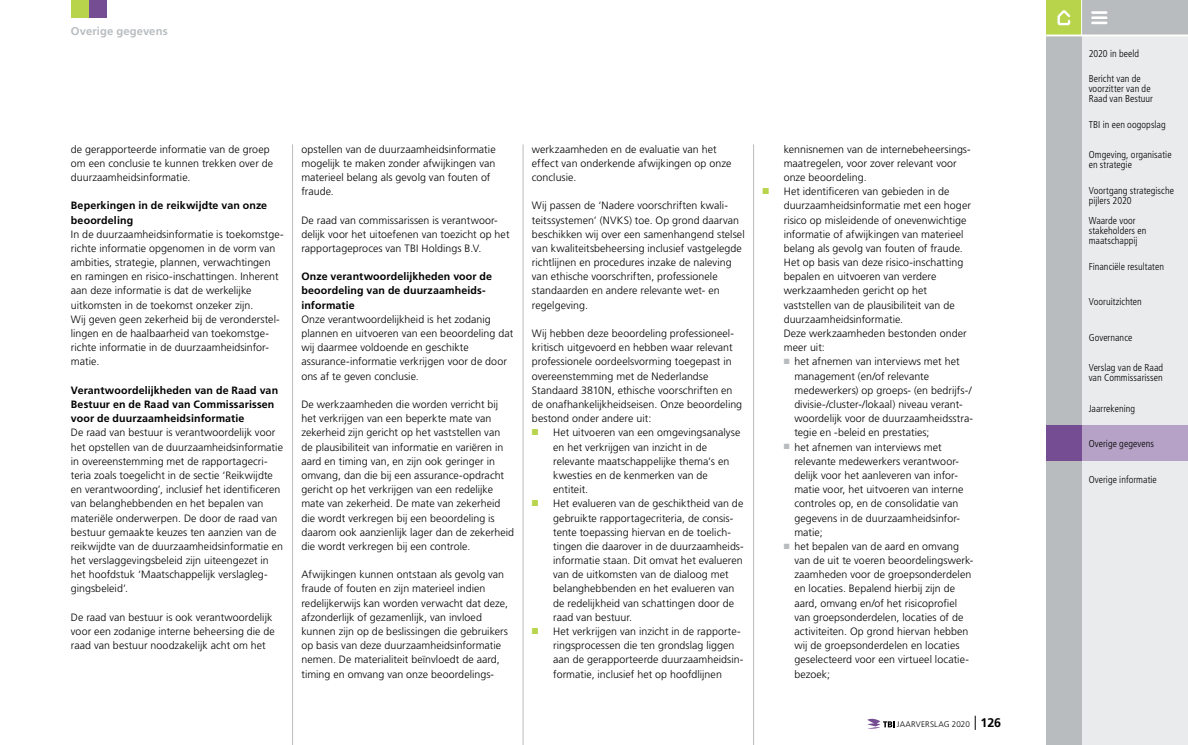
<style>
.page{position:relative;width:1188px;height:745px;background:#fff}
.page>*{position:absolute;margin:0;border:0;box-sizing:border-box;transform-origin:0 0}
.t1{font:700 11.25px "Frutiger LT Std";letter-spacing:.01em;color:#b9bcbf}
.t2{font:300 10.62px/14.1px "Frutiger LT Std";letter-spacing:.005em;color:#000}
.t3{font:700 10.62px/14.1px "Frutiger LT Std";letter-spacing:.01em;color:#000}
.t4{font:300 condensed 10px/10px "Frutiger LT Std";letter-spacing:.005em;color:#000}
.t5{font:300 8.12px "Frutiger LT Std";letter-spacing:.01em;color:#000}
.s1{color:#b9bcbf}
.s2{font-weight:700;font-size:12.5px}
</style>
<div class="page">
<div style="left:71px;top:0;width:18px;height:18px;background:#b7d44b"></div>
<div style="left:89px;top:0;width:17px;height:18px;background:#754d93"></div>
<svg style="left:974px;top:715px;width:1px;height:14px"></svg>
<svg style="left:867px;top:718px;width:27px;height:10px"></svg>
<hr style="left:292px;top:144px;width:1px;height:600px;background:#b9bcbf">
<hr style="left:522px;top:144px;width:1px;height:600px;background:#b9bcbf">
<hr style="left:753px;top:144px;width:1px;height:600px;background:#b9bcbf">
<div style="left:1045px;top:35px;width:142px;height:709px;background:#eaebec"></div>
<div style="left:1045px;top:35px;width:36px;height:709px;background:#b9bcbf"></div>
<div style="left:1081px;top:0;width:35px;height:35px;background:#b9bcbf"></div>
<svg style="left:1092px;top:11px;width:13px;height:13px"></svg>
<div style="left:1045px;top:0;width:36px;height:35px;background:#b7d44b"></div>
<svg style="left:1057px;top:10px;width:14px;height:16px"></svg>
<div style="left:1116px;top:0;width:71px;height:35px;background:#b9bcbf"></div>
<hr style="left:1080px;top:0;width:1px;height:36px;background:#fff">
<hr style="left:1045px;top:34px;width:142px;height:2px;background:#fff">
<div style="left:1081px;top:425px;width:106px;height:36px;background:#b5a2c6"></div>
<div style="left:1045px;top:425px;width:36px;height:36px;background:#754d93"></div>
<p class="t1" style="left:71px;top:25px;width:98px">Overige gegevens</p>
<p class="t2" style="left:71px;top:142px;width:204px">de gerapporteerde informatie van de groep om een conclusie te kunnen trekken over de duurzaamheidsinformatie.</p>
<p class="t3" style="left:71px;top:198px;width:198px">Beperkingen in de reikwijdte van onze beoordeling</p>
<p class="t2" style="left:71px;top:227px;width:214px">In de duurzaamheidsinformatie is toekomstge&shy;richte informatie opgenomen in de vorm van ambities, strategie, plannen, verwachtingen en ramingen en risico-inschattingen. Inherent aan deze informatie is dat de werkelijke uitkomsten in de toekomst onzeker zijn.<br>Wij geven geen zekerheid bij de veronderstel&shy;lingen en de haalbaarheid van toekomstge&shy;richte informatie in de duurzaamheidsinfor&shy;matie.</p>
<p class="t3" style="left:71px;top:383px;width:209px">Verantwoordelijkheden van de Raad van<br>Bestuur en de Raad van Commissarissen voor de duurzaamheidsinformatie</p>
<p class="t2" style="left:71px;top:425px;width:213px">De raad van bestuur is verantwoordelijk voor het opstellen van de duurzaamheidsinformatie in overeenstemming met de rapportagecri&shy;teria zoals toegelicht in de sectie ‘Reikwijdte en verantwoording’, inclusief het identificeren van belanghebbenden en het bepalen van materiële onderwerpen. De door de raad van bestuur gemaakte keuzes ten aanzien van de reikwijdte van de duurzaamheidsinformatie en het verslaggevingsbeleid zijn uiteengezet in het hoofdstuk ‘Maatschappelijk verslagleg&shy;gingsbeleid’.</p>
<p class="t2" style="left:71px;top:610px;width:205px">De raad van bestuur is ook verantwoordelijk voor een zodanige interne beheersing die de raad van bestuur noodzakelijk acht om het</p>
<p class="t2" style="left:301px;top:142px;width:196px">opstellen van de duurzaamheidsinformatie mogelijk te maken zonder afwijkingen van materieel belang als gevolg van fouten of fraude.</p>
<p class="t2" style="left:301px;top:213px;width:209px">De raad van commissarissen is verantwoor&shy;delijk voor het uitoefenen van toezicht op het rapportageproces van TBI Holdings B.V.</p>
<p class="t3" style="left:301px;top:269px;width:192px">Onze verantwoordelijkheden voor de beoordeling van de duurzaamheids&shy;informatie</p>
<p class="t2" style="left:301px;top:312px;width:213px">Onze verantwoordelijkheid is het zodanig plannen en uitvoeren van een beoordeling dat wij daarmee voldoende en geschikte assurance-informatie verkrijgen voor de door ons af te geven conclusie.</p>
<p class="t2" style="left:301px;top:397px;width:214px">De werkzaamheden die worden verricht bij het verkrijgen van een beperkte mate van zekerheid zijn gericht op het vaststellen van de plausibiliteit van informatie en variëren in aard en timing van, en zijn ook geringer in omvang, dan die bij een assurance-opdracht gericht op het verkrijgen van een redelijke mate van zekerheid. De mate van zekerheid die wordt verkregen bij een beoordeling is daarom ook aanzienlijk lager dan de zekerheid die wordt verkregen bij een controle.</p>
<p class="t2" style="left:301px;top:567px;width:208px">Afwijkingen kunnen ontstaan als gevolg van fraude of fouten en zijn materieel indien redelijkerwijs kan worden verwacht dat deze, afzonderlijk of gezamenlijk, van invloed kunnen zijn op de beslissingen die gebruikers op basis van deze duurzaamheidsinformatie nemen. De materialiteit beïnvloedt de aard, timing en omvang van onze beoordelings-</p>
<p class="t2" style="left:531px;top:142px;width:201px">werkzaamheden en de evaluatie van het effect van onderkende afwijkingen op onze conclusie.</p>
<p class="t2" style="left:531px;top:198px;width:214px">Wij passen de ‘Nadere voorschriften kwali&shy;teitssystemen’ (NVKS) toe. Op grond daarvan beschikken wij over een samenhangend stelsel van kwaliteitsbeheersing inclusief vastgelegde richtlijnen en procedures inzake de naleving van ethische voorschriften, professionele standaarden en andere relevante wet- en regelgeving.</p>
<p class="t2" style="left:531px;top:326px;width:212px">Wij hebben deze beoordeling professioneel‑ kritisch uitgevoerd en hebben waar relevant professionele oordeelsvorming toegepast in overeenstemming met de Nederlandse Standaard 3810N, ethische voorschriften en de onafhankelijkheidseisen. Onze beoordeling bestond onder andere uit:</p>
<p class="t2" style="left:553px;top:425px;width:189px">Het uitvoeren van een omgevingsanalyse en het verkrijgen van inzicht in de relevante maatschappelijke thema’s en kwesties en de kenmerken van de entiteit.</p>
<p class="t2" style="left:553px;top:496px;width:192px">Het evalueren van de geschiktheid van de gebruikte rapportagecriteria, de consis&shy;tente toepassing hiervan en de toelich&shy;tingen die daarover in de duurzaamheids&shy;informatie staan. Dit omvat het evalueren van de uitkomsten van de dialoog met belanghebbenden en het evalueren van de redelijkheid van schattingen door de raad van bestuur.</p>
<p class="t2" style="left:553px;top:624px;width:192px">Het verkrijgen van inzicht in de rapporte&shy;ringsprocessen die ten grondslag liggen aan de gerapporteerde duurzaamheidsin&shy;formatie, inclusief het op hoofdlijnen</p>
<p class="t2" style="left:783px;top:142px;width:188px">kennisnemen van de internebeheersings&shy;maatregelen, voor zover relevant voor onze beoordeling.</p>
<p class="t2" style="left:783px;top:184px;width:167px">Het identificeren van gebieden in de</p>
<p class="t2" style="left:783px;top:198px;width:189px">duurzaamheidsinformatie met een hoger</p>
<p class="t2" style="left:783px;top:213px;width:184px">risico op misleidende of onevenwichtige</p>
<p class="t2" style="left:783px;top:227px;width:181px">informatie of afwijkingen van materieel</p>
<p class="t2" style="left:783px;top:241px;width:181px">belang als gevolg van fouten of fraude.</p>
<p class="t2" style="left:783px;top:255px;width:181px">Het op basis van deze risico-inschatting</p>
<p class="t2" style="left:783px;top:269px;width:154px">bepalen en uitvoeren van verdere</p>
<p class="t2" style="left:783px;top:284px;width:145px">werkzaamheden gericht op het</p>
<p class="t2" style="left:783px;top:298px;width:172px">vaststellen van de plausibiliteit van de</p>
<p class="t2" style="left:783px;top:312px;width:121px">duurzaamheidsinformatie.</p>
<p class="t2" style="left:783px;top:326px;width:184px">Deze werkzaamheden bestonden onder</p>
<p class="t2" style="left:783px;top:340px;width:43px">meer uit:</p>
<p class="t2" style="left:783px;top:354px;width:177px"><span class="s1">◾</span> het afnemen van interviews met het</p>
<p class="t2" style="left:794px;top:369px;width:136px">management (en/of relevante</p>
<p class="t2" style="left:794px;top:383px;width:179px">medewerkers) op groeps- (en bedrijfs-/</p>
<p class="t2" style="left:794px;top:397px;width:170px">divisie-/cluster-/lokaal) niveau verant-</p>
<p class="t2" style="left:794px;top:411px;width:180px">woordelijk voor de duurzaamheidsstra-</p>
<p class="t2" style="left:794px;top:425px;width:137px">tegie en ‑beleid en prestaties;</p>
<p class="t2" style="left:783px;top:439px;width:159px"><span class="s1">◾</span> het afnemen van interviews met</p>
<p class="t2" style="left:794px;top:454px;width:166px">relevante medewerkers verantwoor-</p>
<p class="t2" style="left:794px;top:468px;width:165px">delijk voor het aanleveren van infor-</p>
<p class="t2" style="left:794px;top:482px;width:171px">matie voor, het uitvoeren van interne</p>
<p class="t2" style="left:794px;top:496px;width:165px">controles op, en de consolidatie van</p>
<p class="t2" style="left:794px;top:510px;width:167px">gegevens in de duurzaamheidsinfor-</p>
<p class="t2" style="left:794px;top:524px;width:30px">matie;</p>
<p class="t2" style="left:783px;top:539px;width:177px"><span class="s1">◾</span> het bepalen van de aard en omvang</p>
<p class="t2" style="left:794px;top:553px;width:180px">van de uit te voeren beoordelingswerk-</p>
<p class="t2" style="left:794px;top:567px;width:178px">zaamheden voor de groepsonderdelen</p>
<p class="t2" style="left:794px;top:581px;width:162px">en locaties. Bepalend hierbij zijn de</p>
<p class="t2" style="left:794px;top:595px;width:164px">aard, omvang en/of het risicoprofiel</p>
<p class="t2" style="left:794px;top:610px;width:170px">van groepsonderdelen, locaties of de</p>
<p class="t2" style="left:794px;top:624px;width:176px">activiteiten. Op grond hiervan hebben</p>
<p class="t2" style="left:794px;top:638px;width:167px">wij de groepsonderdelen en locaties</p>
<p class="t2" style="left:794px;top:652px;width:176px">geselecteerd voor een virtueel locatie-</p>
<p class="t2" style="left:794px;top:666px;width:37px">bezoek;</p>
<p class="t5" style="left:896px;top:719px;width:106px">JAARVERSLAG 2020 <span class="s2">126</span></p>
<p class="t4" style="left:1088px;top:49px;width:52px">2020 in beeld</p>
<p class="t4" style="left:1088px;top:74px;width:66px">Bericht van de voorzitter van de<br>Raad van Bestuur</p>
<p class="t4" style="left:1088px;top:119px;width:78px">TBI in een oogopslag</p>
<p class="t4" style="left:1088px;top:150px;width:84px">Omgeving, organisatie en strategie</p>
<p class="t4" style="left:1088px;top:185px;width:87px">Voortgang strategische pijlers 2020</p>
<p class="t4" style="left:1088px;top:216px;width:59px">Waarde voor stakeholders en maatschappij</p>
<p class="t4" style="left:1088px;top:261px;width:77px">Financiële resultaten</p>
<p class="t4" style="left:1088px;top:297px;width:55px">Vooruitzichten</p>
<p class="t4" style="left:1088px;top:332px;width:45px">Governance</p>
<p class="t4" style="left:1088px;top:362px;width:76px">Verslag van de Raad van Commissarissen</p>
<p class="t4" style="left:1088px;top:403px;width:48px">Jaarrekening</p>
<p class="t4" style="left:1088px;top:438px;width:67px">Overige gegevens</p>
<p class="t4" style="left:1088px;top:474px;width:70px">Overige informatie</p>
</div>
